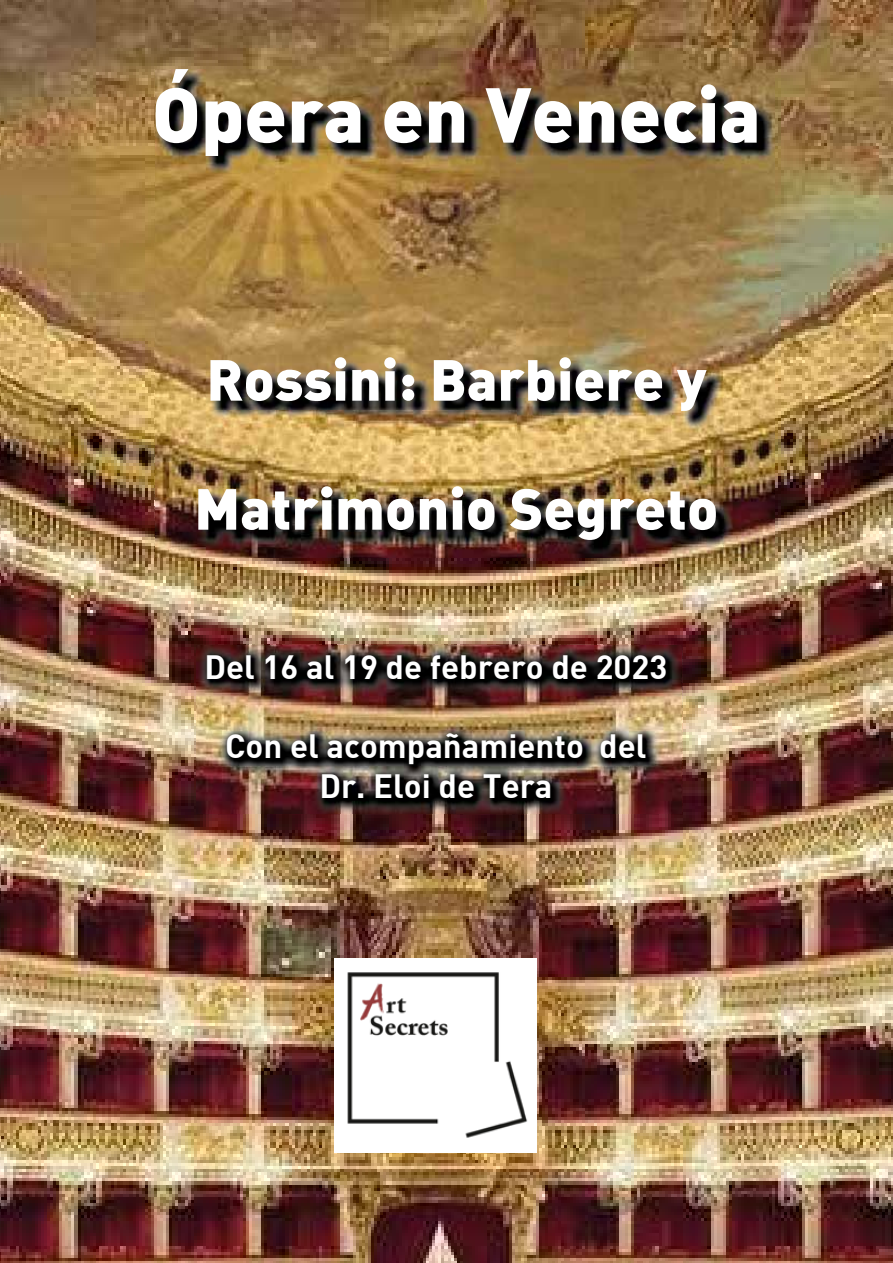
<style>
.page{position:relative;width:893px;height:1263px;background:#fff}
.page>*{position:absolute;margin:0;border:0;box-sizing:border-box;transform-origin:0 0}
.t1{font:76.5px "DIN Black Alternate";color:#fff}
.t2{font:57px "DIN Black Alternate";color:#fff}
.t3{font:33px/39.6px "DIN Bold";color:#fff;text-align:center}
</style>
<div class="page">
<img style="left:0;top:0;width:893px;height:1263px">
<img style="left:155px;top:70px;width:620px;height:487px">
<img style="left:197px;top:645px;width:485px;height:168px">
<img style="left:335px;top:959px;width:202px;height:193px">
<h1 class="t1" style="left:152px;top:64px;width:610px">Ópera en Venecia</h1>
<h2 class="t2" style="left:206px;top:342px;width:501px">Rossini: Barbiere y</h2>
<h2 class="t2" style="left:194px;top:471px;width:526px">Matrimonio Segreto</h2>
<p class="t3" style="left:204px;top:646px;width:464px">Del 16 al 19 de febrero de 2023</p>
<p class="t3" style="left:225px;top:725px;width:423px">Con el acompañamiento del<br>Dr. Eloi de Tera</p>
</div>
